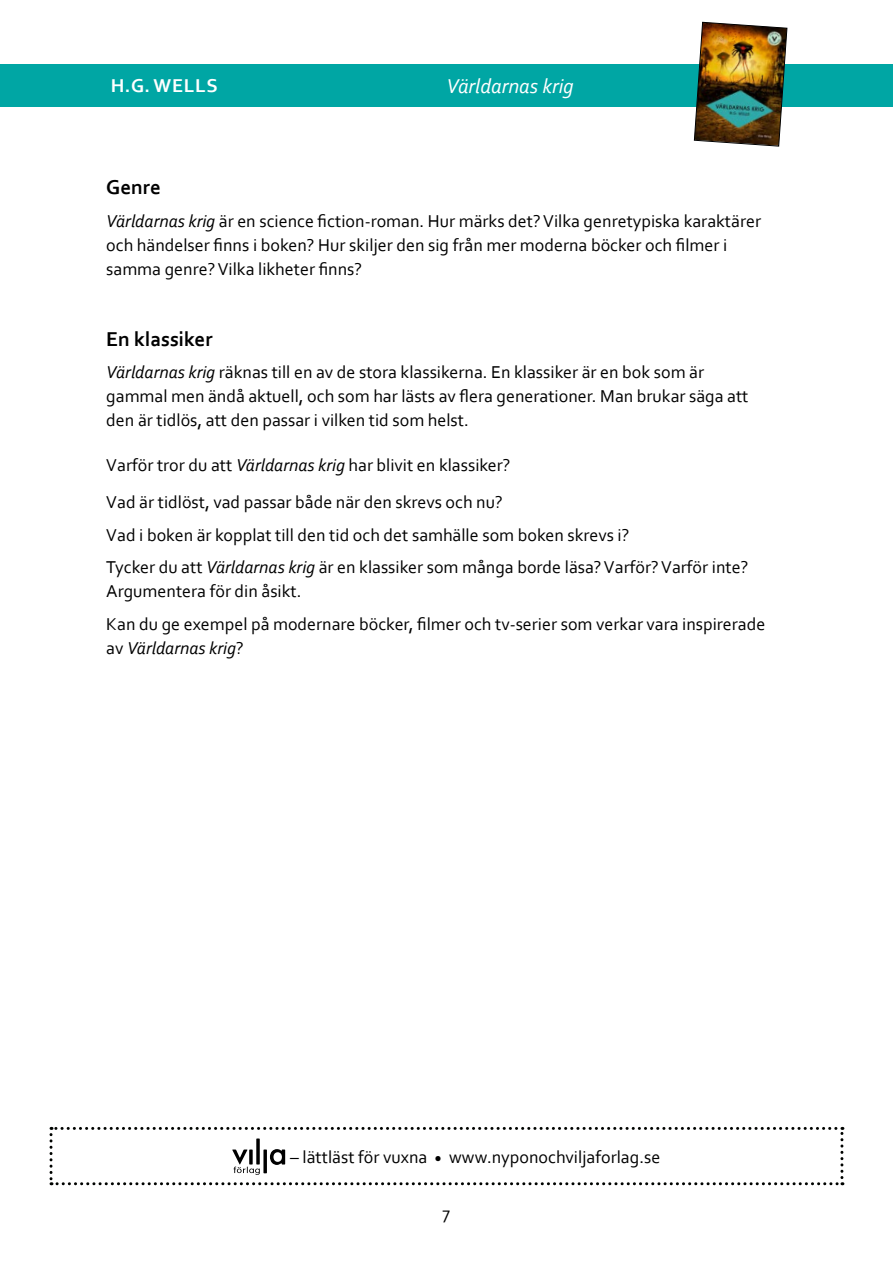
<style>
.page{position:relative;width:893px;height:1263px;background:#fff}
.page>*{position:absolute;margin:0;border:0;box-sizing:border-box;transform-origin:0 0}
.t1{font:700 21px "Corbel";color:#000}
.t2{font:italic 21px "Corbel";color:#fff}
.t3{font:700 19.5px "Corbel";letter-spacing:.04em;color:#fff}
.t4{font:18px/24px "Corbel";color:#000}
.t5{font:italic 18px "Corbel";color:#000}
.s1{font-style:italic}
.s2{font-style:normal}
</style>
<div class="page">
<div style="left:0;top:64px;width:893px;height:42px;background:#00a6a4"></div>
<img style="left:694px;top:22px;width:93px;height:124px">
<svg style="left:50px;top:1127px;width:793px;height:58px"></svg>
<p class="t3" style="left:111px;top:74px;width:108px">H.G. WELLS</p>
<p class="t2" style="left:446px;top:73px;width:129px">Världarnas krig</p>
<p class="t1" style="left:106px;top:174px;width:56px">Genre</p>
<p class="t4" style="left:106px;top:208px;width:656px"><span class="s1">Världarnas krig</span> är en science fiction-roman. Hur märks det? Vilka genretypiska karaktärer och händelser finns i boken? Hur skiljer den sig från mer moderna böcker och filmer i samma genre? Vilka likheter finns?</p>
<p class="t1" style="left:106px;top:325px;width:108px">En klassiker</p>
<p class="t4" style="left:106px;top:360px;width:644px"><span class="s1">Världarnas krig</span> räknas till en av de stora klassikerna. En klassiker är en bok som är gammal men ändå aktuell, och som har lästs av flera generationer. Man brukar säga att den är tidlös, att den passar i vilken tid som helst.</p>
<p class="t4" style="left:106px;top:446px;width:406px;line-height:36.8px">Varför tror du att <span class="s1">Världarnas krig</span> har blivit en klassiker?<br>Vad är tidlöst, vad passar både när den skrevs och nu?</p>
<p class="t4" style="left:106px;top:518px;width:644px;line-height:32.5px">Vad i boken är kopplat till den tid och det samhälle som boken skrevs i?<br>Tycker du att <span class="s1">Världarnas krig</span> är en klassiker som många borde läsa? Varför? Varför inte?</p>
<p class="t4" style="left:106px;top:574px;width:661px;line-height:32.5px">Argumentera för din åsikt.<br>Kan du ge exempel på modernare böcker, filmer och tv-serier som verkar vara inspirerade</p>
<p class="t5" style="left:106px;top:636px;width:139px"><span class="s2">av</span> Världarnas krig<span class="s2">?</span></p>
<p class="t4" style="left:290px;top:1144px;width:372px">– lättläst för vuxna <sub>•</sub> www.nyponochviljaforlag.se</p>
<p class="t4" style="left:443px;top:1200px;width:9px">7</p>
</div>
